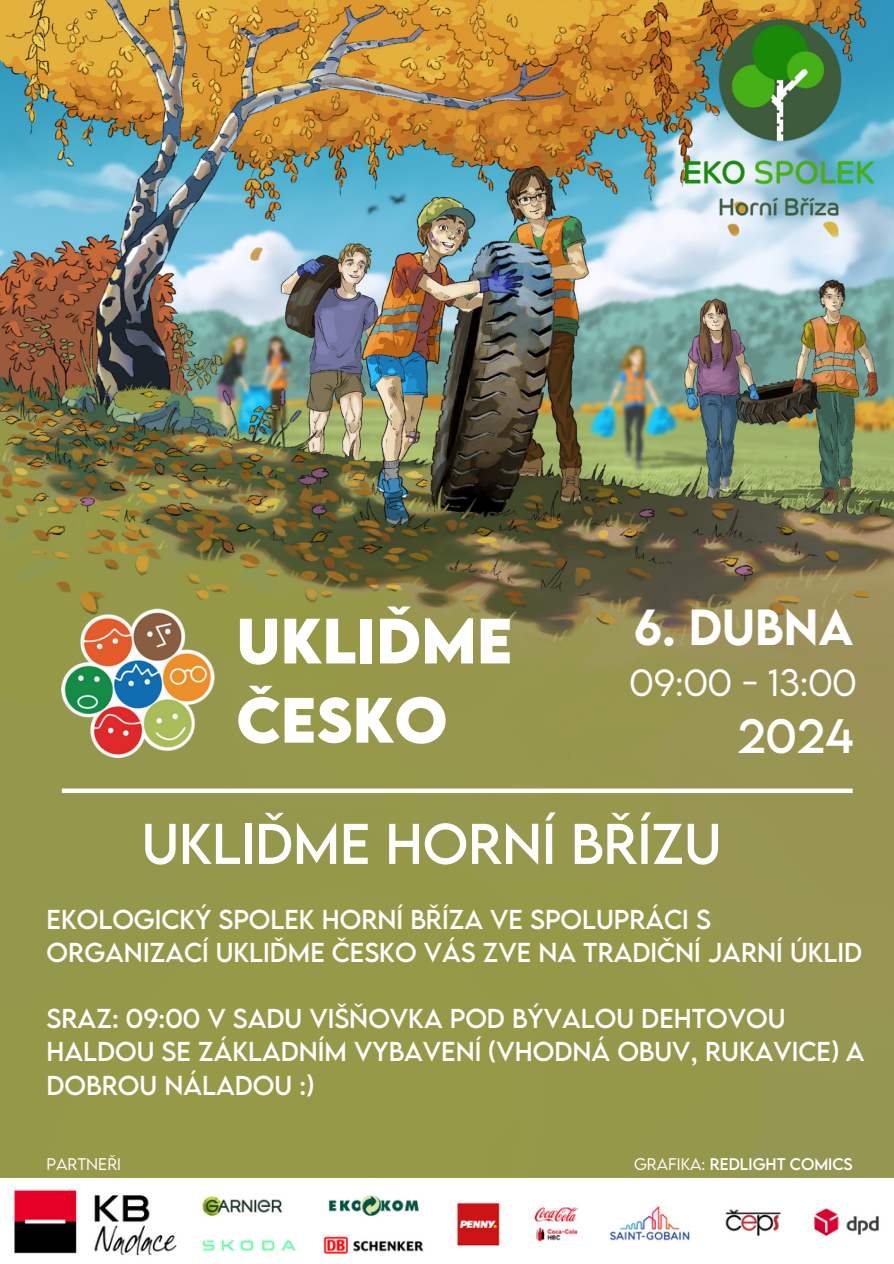
<style>
.page{position:relative;width:894px;height:1264px;background:#fff}
.page>*{position:absolute;margin:0;border:0;box-sizing:border-box;transform-origin:0 0}
.t1{font:700 56.85px/79.2px "LEMONMILK";color:#fff}
.t2{font:50.85px "LEMONMILK";color:#fff}
.t3{font:500 45px "LEMONMILK";color:#fff}
.t4{font:42.9px "LEMONMILK";color:#fff}
.t5{font:300 33.75px "LEMONMILK";color:#fff}
.t6{font:24.3px/33.2px "LEMONMILK";letter-spacing:.13em;color:#fff}
.t7{font:15px "LEMONMILK";letter-spacing:.05em;color:#fff}
.t8{font:300 15px "LEMONMILK";color:#fff}
.s1{font-weight:300}
</style>
<div class="page">
<img style="left:0;top:0;width:893px;height:1178px">
<img style="left:62px;top:607px;width:153px;height:153px">
<div style="left:62px;top:788px;width:790px;height:5px;background:#fff"></div>
<img style="left:14px;top:1189px;width:865px;height:67px">
<img style="left:685px;top:19px;width:189px;height:196px">
<h4 class="t1" style="left:236px;top:600px;width:277px">UKLIĎME<br>ČESKO</h4>
<h6 class="t3" style="left:633px;top:596px;width:215px">6. DUBNA</h6>
<p class="t5" style="left:629px;top:659px;width:228px">09:00 - 13:00</p>
<h6 class="t4" style="left:737px;top:706px;width:118px">2024</h6>
<h2 class="t2" style="left:142px;top:808px;width:574px">UKLIĎME HORNÍ BŘÍZU</h2>
<p class="t6" style="left:47px;top:902px;width:814px">EKOLOGICKÝ SPOLEK HORNÍ BŘÍZA VE SPOLUPRÁCI S<br>ORGANIZACÍ UKLIĎM E ČESKO VÁS ZVE NA TRADIČNÍ JARNÍ ÚKLID</p>
<h1 class="t6" style="left:47px;top:1001px;width:816px">SRAZ: 09:00 V SADU VIŠŇOVKA POD BÝVALOU DEHTOVOU<br>HALDOU SE ZÁKLADNÍM VYBAVENÍ (VHODNÁ OBUV, RUKAVICE) A<br>DOBROU NÁLADOU :)</h1>
<p class="t8" style="left:47px;top:1153px;width:76px">PARTNEŘI</p>
<p class="t7" style="left:634px;top:1153px;width:219px"><span class="s1">GRAFIKA:</span> REDLIGHT COM ICS</p>
</div>
